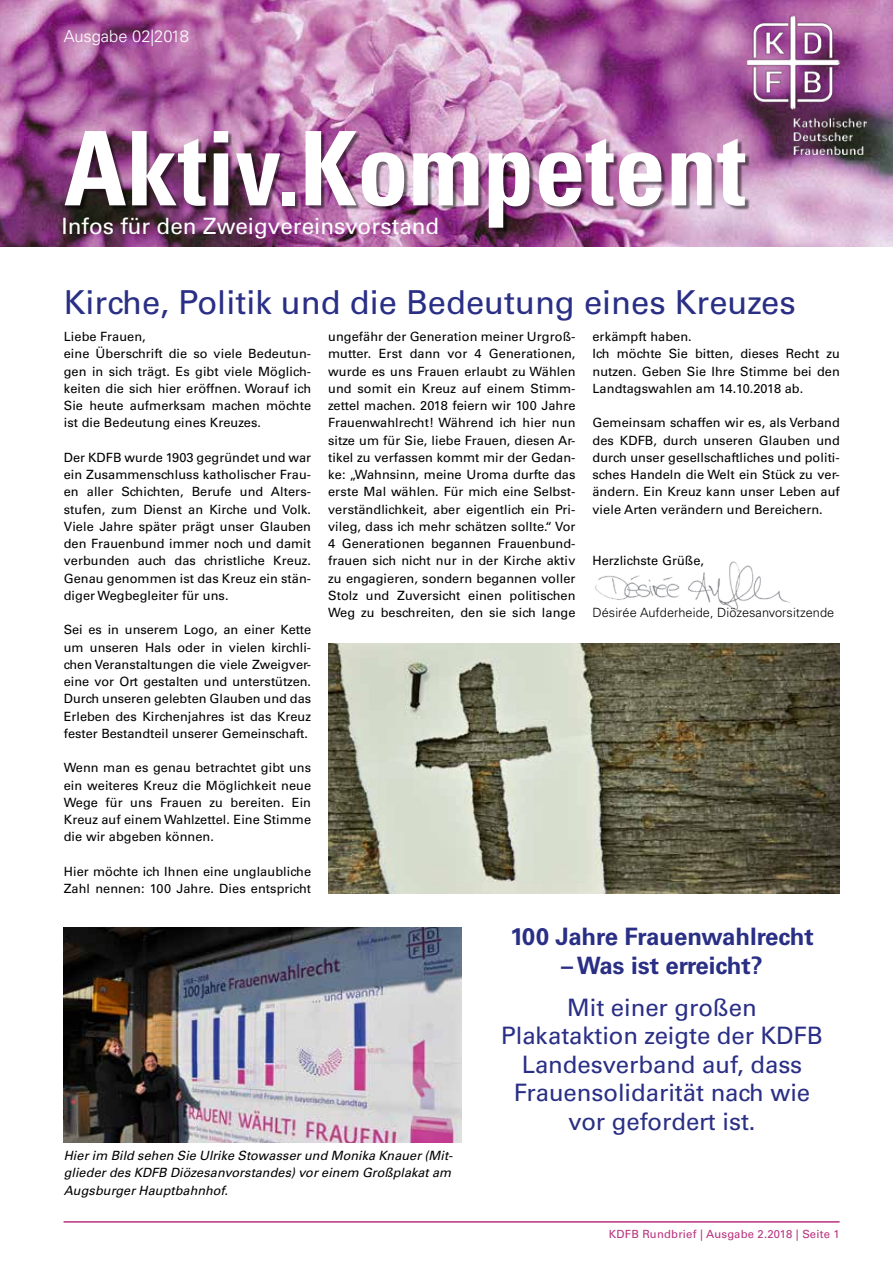
<style>
.page{position:relative;width:893px;height:1263px;background:#fff}
.page>*{position:absolute;margin:0;border:0;box-sizing:border-box;transform-origin:0 0}
.t1{font:700 condensed 102.9px "Univers LT Std";color:#fff}
.t2{font:33px "Univers LT Std";color:#2a2f86}
.t3{font:24px/28.5px "Univers LT Std";letter-spacing:-.005em;color:#2a2f86;text-align:center}
.t4{font:700 24px "Univers LT Std";letter-spacing:-.005em;color:#2a2f86}
.t5{font:22.5px "Univers LT Std";color:#fff}
.t6{font:300 16.5px "Univers LT Std";color:#fff}
.t7{font:12.75px/17.2px "Univers LT Std";letter-spacing:.005em;color:#000;text-align:justify}
.t8{font:italic 12.75px/17.2px "Univers LT Std";letter-spacing:.005em;color:#000;text-align:justify}
.t9{font:300 12.75px "Univers LT Std";letter-spacing:.005em;color:#000}
.t10{font:11.25px "Univers LT Std";letter-spacing:.02em;color:#b8317f}
</style>
<div class="page">
<img style="left:595px;top:561px;width:195px;height:49px">
<img style="left:0;top:0;width:893px;height:246px">
<img style="left:747px;top:15px;width:120px;height:139px">
<div style="left:66px;top:132px;width:684px;height:100px;background:#000;opacity:.5"></div>
<hr style="left:64px;top:1221px;width:776px;height:1px;background:#b8317f">
<img style="left:328px;top:643px;width:512px;height:250px">
<img style="left:64px;top:928px;width:398px;height:214px">
<p class="t6" style="left:64px;top:26px;width:127px">Ausgabe 02|2018</p>
<h1 class="t1" style="left:64px;top:106px;width:684px">Aktiv.Kompetent</h1>
<h3 class="t5" style="left:62px;top:213px;width:379px">Infos für den Zweigvereinsvorstand</h3>
<h2 class="t2" style="left:64px;top:282px;width:733px">Kirche, Politik und die Bedeutung eines Kreuzes</h2>
<p class="t7" style="left:64px;top:328px;width:249px;text-align:left">Liebe Frauen,<br>eine Überschrift die so viele Bedeutun&shy;gen in sich trägt. Es gibt viele Möglich&shy;keiten die sich hier eröffnen. Worauf ich Sie heute aufmerksam machen möchte ist die Bedeutung eines Kreuzes.</p>
<p class="t7" style="left:64px;top:449px;width:249px">Der KDFB wurde 1903 gegründet und war ein Zusammenschluss katholischer Frau&shy;en aller Schichten, Berufe und Alters&shy;stufen, zum Dienst an Kirche und Volk.<br>Viele Jahre später prägt unser Glauben den Frauenbund immer noch und damit verbunden auch das christliche Kreuz.<br>Genau genommen ist das Kreuz ein stän&shy;diger Wegbegleiter für uns.</p>
<p class="t7" style="left:64px;top:621px;width:249px">Sei es in unserem Logo, an einer Kette um unseren Hals oder in vielen kirchli&shy;chen Veranstaltungen die viele Zweigver&shy;eine vor Ort gestalten und unterstützen.<br>Durch unseren gelebten Glauben und das Erleben des Kirchenjahres ist das Kreuz fester Bestandteil unserer Gemeinschaft.</p>
<p class="t7" style="left:64px;top:759px;width:249px">Wenn man es genau betrachtet gibt uns ein weiteres Kreuz die Möglichkeit neue Wege für uns Frauen zu bereiten. Ein Kreuz auf einem Wahlzettel. Eine Stimme die wir abgeben können.</p>
<p class="t7" style="left:64px;top:863px;width:249px">Hier möchte ich Ihnen eine unglaubliche<br>Zahl nennen: 100 Jahre. Dies entspricht</p>
<p class="t7" style="left:328px;top:328px;width:249px">ungefähr der Generation meiner Urgroß&shy;mutter. Erst dann vor 4 Generationen, wurde es uns Frauen erlaubt zu Wählen und somit ein Kreuz auf einem Stimm&shy;zettel machen. 2018 feiern wir 100 Jahre Frauenwahlrecht! Während ich hier nun sitze um für Sie, liebe Frauen, diesen Ar&shy;tikel zu verfassen kommt mir der Gedan&shy;ke: „Wahnsinn, meine Uroma durfte das erste Mal wählen. Für mich eine Selbst&shy;verständlichkeit, aber eigentlich ein Pri&shy;vileg, dass ich mehr schätzen sollte.“ Vor 4 Generationen begannen Frauenbund&shy;frauen sich nicht nur in der Kirche aktiv zu engagieren, sondern begannen voller Stolz und Zuversicht einen politischen Weg zu beschreiten, den sie sich lange</p>
<p class="t7" style="left:592px;top:328px;width:249px;text-align:left">erkämpft haben.<br>Ich möchte Sie bitten, dieses Recht zu nutzen. Geben Sie Ihre Stimme bei den<br>Landtagswahlen am 14.10.2018 ab.</p>
<p class="t7" style="left:592px;top:414px;width:249px">Gemeinsam schaffen wir es, als Verband des KDFB, durch unseren Glauben und durch unser gesellschaftliches und politi&shy;sches Handeln die Welt ein Stück zu ver&shy;ändern. Ein Kreuz kann unser Leben auf viele Arten verändern und Bereichern.</p>
<p class="t7" style="left:592px;top:552px;width:113px">Herzlichste Grüße,</p>
<p class="t9" style="left:592px;top:605px;width:243px">Désirée Aufderheide, Diözesanvorsitzende</p>
<h3 class="t4" style="left:510px;top:923px;width:305px">100 Jahre Frauenwahlrecht</h3>
<h3 class="t4" style="left:561px;top:951px;width:203px">– Was ist erreicht?</h3>
<h3 class="t3" style="left:501px;top:993px;width:323px">Mit einer großen<br>Plakataktion zeigte der KDFB<br>Landesverband auf, dass<br>Frauensolidarität nach wie vor gefordert ist.</h3>
<p class="t8" style="left:64px;top:1147px;width:390px">Hier im Bild sehen Sie Ulrike Stowasser und Monika Knauer (Mit&shy;glieder des KDFB Diözesanvorstandes) vor einem Großplakat am Augsburger Hauptbahnhof.</p>
<p class="t10" style="left:609px;top:1227px;width:233px">KDFB Rundbrief | Ausgabe 2.2018 | Seite 1</p>
</div>
